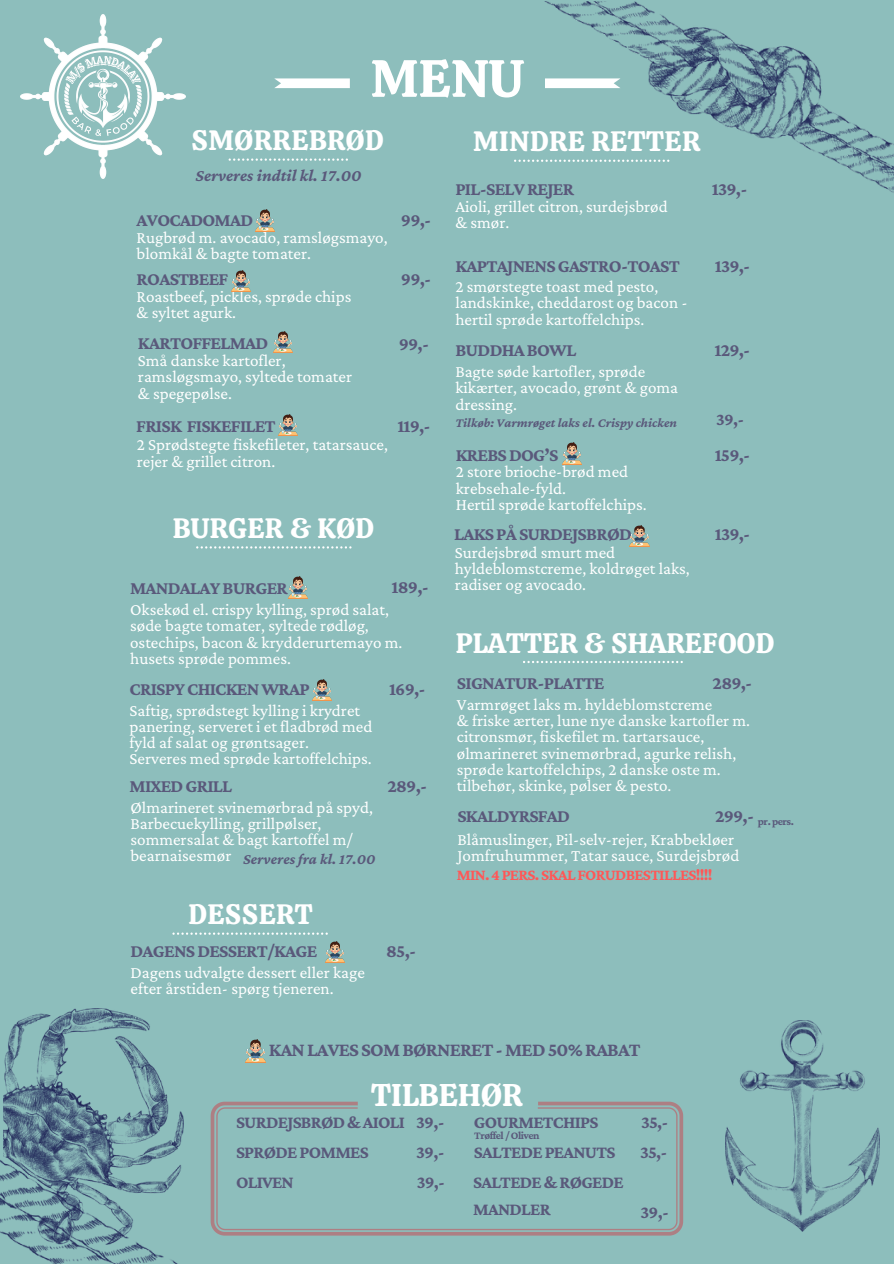
<style>
.page{position:relative;width:894px;height:1264px;background:#fff}
.page>*{position:absolute;margin:0;border:0;box-sizing:border-box;transform-origin:0 0}
.t1{font:52.5px "Calistoga";color:#fff}
.t2{font:31.35px "Calistoga";letter-spacing:.005em;color:#fff}
.t3{font:27.9px "Calistoga";letter-spacing:.01em;color:#fff}
.t4{font:700 19.65px "Crimson Pro";letter-spacing:-.04em;color:#5a597b}
.t5{font:700 18.6px "Crimson Pro";letter-spacing:-.04em;color:#5a597b}
.t6{font:700 18px/27px "Crimson Pro";letter-spacing:-.04em;color:#5a597b}
.t7{font:700 17.7px "Crimson Pro";color:#5a597b}
.t8{font:17.1px/16.4px "Crimson Pro";color:#fff}
.t9{font:italic 700 17.1px "Crimson Pro";color:#5a597b}
.t10{font:700 16.05px "Crimson Pro";letter-spacing:-.045em;color:#ff5757}
.t11{font:italic 700 15.3px "Crimson Pro";color:#5a597b}
.t12{font:italic 700 13.2px "Crimson Pro";color:#5a597b}
.t13{font:700 11.25px "Crimson Pro";letter-spacing:-.04em;color:#5a597b}
.t14{font:700 11.1px "Crimson Pro";letter-spacing:-.045em;color:#5a597b}
</style>
<div class="page">
<div style="left:0;top:0;width:893px;height:1263px;background:#8dbebc"></div>
<img style="left:3px;top:1008px;width:180px;height:142px">
<img style="left:0;top:1150px;width:182px;height:113px">
<img style="left:545px;top:2px;width:348px;height:191px">
<img style="left:725px;top:1020px;width:154px;height:211px">
<svg style="left:210px;top:1101px;width:473px;height:134px"></svg>
<svg style="left:215px;top:1106px;width:463px;height:125px"></svg>
<svg style="left:274px;top:78px;width:75px;height:10px"></svg>
<svg style="left:545px;top:78px;width:75px;height:10px"></svg>
<svg style="left:514px;top:160px;width:155px;height:2px"></svg>
<img style="left:21px;top:15px;width:164px;height:164px">
<svg style="left:523px;top:661px;width:159px;height:2px"></svg>
<svg style="left:196px;top:546px;width:155px;height:2px"></svg>
<svg style="left:228px;top:158px;width:120px;height:3px"></svg>
<img style="left:273px;top:331px;width:19px;height:21px">
<img style="left:562px;top:442px;width:19px;height:22px">
<img style="left:629px;top:525px;width:20px;height:21px">
<img style="left:312px;top:679px;width:19px;height:21px">
<img style="left:255px;top:210px;width:19px;height:21px">
<img style="left:278px;top:414px;width:19px;height:22px">
<img style="left:231px;top:270px;width:19px;height:22px">
<img style="left:288px;top:577px;width:19px;height:21px">
<img style="left:245px;top:1039px;width:20px;height:23px">
<svg style="left:172px;top:932px;width:156px;height:2px"></svg>
<img style="left:325px;top:941px;width:20px;height:21px">
<h3 class="t1" style="left:370px;top:44px;width:155px">MENU</h3>
<h6 class="t3" style="left:473px;top:123px;width:229px">MINDRE RETTER</h6>
<h4 class="t3" style="left:191px;top:122px;width:194px">SMØRREBRØD</h4>
<h4 class="t9" style="left:195px;top:166px;width:167px">Serveres indtil kl. 17.00</h4>
<p class="t5" style="left:137px;top:209px;width:118px">AVOCADOMAD</p>
<h4 class="t5" style="left:401px;top:209px;width:32px">99,-</h4>
<p class="t8" style="left:137px;top:229px;width:252px">Rugbrød m. avocado, ramsløgsmayo, blomkål &amp; bagte tomater.</p>
<h4 class="t5" style="left:137px;top:268px;width:93px">ROASTBEEF</h4>
<h3 class="t5" style="left:401px;top:268px;width:32px">99,-</h3>
<p class="t8" style="left:137px;top:288px;width:216px">Roastbeef, pickles, sprøde chips</p>
<p class="t8" style="left:137px;top:304px;width:101px">&amp; syltet agurk.</p>
<p class="t5" style="left:138px;top:332px;width:132px">KARTOFFELMAD</p>
<p class="t5" style="left:398px;top:333px;width:32px">99,-</p>
<p class="t8" style="left:138px;top:352px;width:216px">Små danske kartofler, ramsløgsmayo, syltede tomater</p>
<h4 class="t8" style="left:138px;top:384px;width:95px">&amp; spegepølse.</h4>
<p class="t5" style="left:136px;top:415px;width:141px">FRISK FISKEFILET</p>
<p class="t5" style="left:397px;top:415px;width:35px">119,-</p>
<h5 class="t8" style="left:137px;top:436px;width:252px;line-height:16.8px">2 Sprødstegte fiskefileter, tatarsauce, rejer &amp; grillet citron.</h5>
<p class="t3" style="left:173px;top:510px;width:203px">BURGER &amp; KØD</p>
<p class="t5" style="left:130px;top:577px;width:159px">MANDALAYBURGER</p>
<h4 class="t5" style="left:391px;top:577px;width:39px">189,-</h4>
<p class="t8" style="left:130px;top:601px;width:273px">Oksekød el. crispy kylling, sprød salat, søde bagte tomater, syltede rødløg, ostechips, bacon &amp; krydderurtemayo m. husets sprøde pommes.</p>
<h4 class="t5" style="left:129px;top:678px;width:182px">CRISPYCHICKENWRAP</h4>
<p class="t5" style="left:389px;top:678px;width:38px">169,-</p>
<h4 class="t8" style="left:129px;top:701px;width:244px">Saftig, sprødstegt kylling i krydret panering, serveret i et fladbrød med fyld af salat og grøntsager.</h4>
<p class="t8" style="left:129px;top:750px;width:244px">Serveres med sprøde kartoffelchips.</p>
<h4 class="t5" style="left:129px;top:775px;width:104px">MIXEDGRILL</h4>
<h4 class="t5" style="left:387px;top:775px;width:41px">289,-</h4>
<h3 class="t8" style="left:130px;top:798px;width:244px">Ølmarineret svinemørbrad på spyd,<br>Barbecuekylling, grillpølser, sommersalat &amp; bagt kartoffel m/ bearnaisesmør</h3>
<h4 class="t11" style="left:243px;top:850px;width:133px">Serveres fra kl. 17.00</h4>
<h4 class="t3" style="left:188px;top:896px;width:126px">DESSERT</h4>
<h4 class="t5" style="left:130px;top:940px;width:188px">DAGENSDESSERT/KAGE</h4>
<p class="t5" style="left:386px;top:940px;width:32px">85,-</p>
<h4 class="t8" style="left:130px;top:963px;width:236px">Dagens udvalgte dessert eller kage efter årstiden- spørg tjeneren.</h4>
<p class="t5" style="left:455px;top:178px;width:120px">PIL-SELVREJER</p>
<p class="t5" style="left:711px;top:178px;width:37px">139,-</p>
<p class="t8" style="left:455px;top:198px;width:214px">Aioli, grillet citron, surdejsbrød</p>
<h4 class="t8" style="left:455px;top:214px;width:55px">&amp; smør.</h4>
<p class="t5" style="left:455px;top:255px;width:226px">KAPTAJNENSGASTRO-TOAST</p>
<h4 class="t5" style="left:714px;top:255px;width:37px">139,-</h4>
<p class="t8" style="left:455px;top:278px;width:234px">2 smørstegte toast med pesto, landskinke, cheddarost og bacon - hertil sprøde kartoffelchips.</p>
<h4 class="t5" style="left:455px;top:340px;width:122px">BUDDHABOWL</h4>
<h4 class="t5" style="left:714px;top:340px;width:37px">129,-</h4>
<h4 class="t8" style="left:455px;top:363px;width:224px">Bagte søde kartofler, sprøde kikærter, avocado, grønt &amp; goma dressing.</h4>
<p class="t12" style="left:455px;top:415px;width:223px">Tilkøb: Varmrøget laks el. Crispy chicken</p>
<h4 class="t7" style="left:716px;top:409px;width:29px">39,-</h4>
<h4 class="t5" style="left:455px;top:444px;width:104px">KREBSDOG’S</h4>
<h4 class="t5" style="left:714px;top:445px;width:37px">159,-</h4>
<p class="t8" style="left:455px;top:463px;width:174px">2 store brioche-brød med krebsehale-fyld.</p>
<p class="t8" style="left:455px;top:496px;width:192px">Hertil sprøde kartoffelchips.</p>
<p class="t5" style="left:454px;top:524px;width:179px">LAKSPÅSURDEJSBRØD</p>
<h4 class="t5" style="left:714px;top:524px;width:37px">139,-</h4>
<h4 class="t8" style="left:454px;top:544px;width:236px">Surdejsbrød smurt med hyldeblomstcreme, koldrøget laks, radiser og avocado.</h4>
<p class="t3" style="left:455px;top:624px;width:320px">PLATTER &amp; SHAREFOOD</p>
<h4 class="t5" style="left:457px;top:672px;width:149px">SIGNATUR-PLATTE</h4>
<h4 class="t5" style="left:712px;top:672px;width:41px">289,-</h4>
<p class="t8" style="left:457px;top:695px;width:257px">Varmrøget laks m. hyldeblomstcreme</p>
<h4 class="t8" style="left:457px;top:712px;width:294px">&amp; friske ærter, lune nye danske kartofler m. citronsmør, fiskefilet m. tartarsauce, ølmarineret svinemørbrad, agurke relish, sprøde kartoffelchips, 2 danske oste m. tilbehør, skinke, pølser &amp; pesto.</h4>
<p class="t5" style="left:457px;top:805px;width:114px">SKALDYRSFAD</p>
<p class="t5" style="left:714px;top:805px;width:41px">299,-</p>
<h4 class="t8" style="left:457px;top:830px;width:278px">Blåmuslinger, Pil-selv-rejer, Krabbekløer</h4>
<p class="t8" style="left:457px;top:847px;width:283px">Jomfruhummer, Tatar sauce, Surdejsbrød</p>
<p class="t10" style="left:456px;top:865px;width:257px">MIN.4PERS.SKALFORUDBESTILLES!!!!</p>
<h4 class="t13" style="left:757px;top:814px;width:37px">pr.pers.</h4>
<h4 class="t4" style="left:269px;top:1038px;width:373px">KANLAVESSOMBØRNERET-MED50%RABAT</h4>
<h4 class="t2" style="left:371px;top:1074px;width:153px">TILBEHØR</h4>
<p class="t6" style="left:236px;top:1108px;width:170px">SURDEJSBRØD&amp;AIOLI</p>
<h4 class="t6" style="left:236px;top:1138px;width:134px">SPRØDEPOMMES</h4>
<h4 class="t6" style="left:236px;top:1168px;width:59px">OLIVEN</h4>
<h3 class="t6" style="left:474px;top:1108px;width:126px">GOURMETCHIPS</h3>
<p class="t6" style="left:641px;top:1108px;width:29px">35,-</p>
<h4 class="t6" style="left:474px;top:1138px;width:143px">SALTEDEPEANUTS</h4>
<h4 class="t6" style="left:640px;top:1138px;width:29px">35,-</h4>
<p class="t6" style="left:416px;top:1108px;width:30px">39,-</p>
<p class="t6" style="left:416px;top:1138px;width:30px">39,-</p>
<p class="t6" style="left:416px;top:1168px;width:30px">39,-</p>
<p class="t14" style="left:474px;top:1128px;width:67px">Trøffel /Oliven</p>
<p class="t6" style="left:473px;top:1168px;width:152px">SALTEDE&amp;RØGEDE<br>MANDLER</p>
<p class="t6" style="left:640px;top:1198px;width:30px">39,-</p>
</div>
